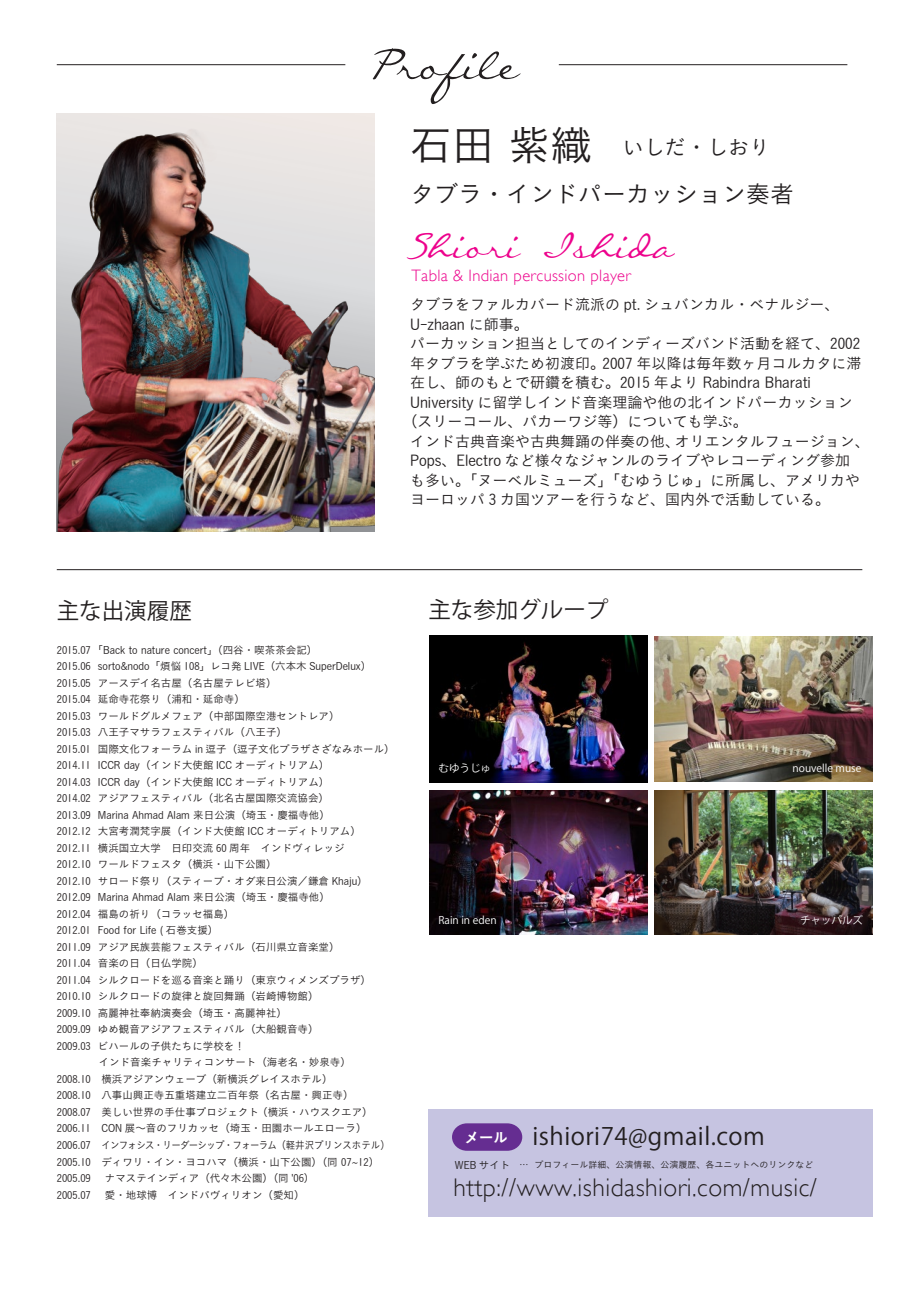
<style>
.page{position:relative;width:919px;height:1289px;background:#fff}
.page>*{position:absolute;margin:0;border:0;box-sizing:border-box;transform-origin:0 0}
.t1{font:60px "Callie Hand";color:#231f20}
.t2{font:49.5px "Callie Hand";color:#ed028c}
.t3{font:300 25.5px "Gill Sans";letter-spacing:.02em;color:#231f20}
.t4{font:24px "Koz Go Pr 6 N";letter-spacing:.02em;color:#231f20}
.t5{font:24px "Koburina Go Std N W3";color:#231f20}
.t6{font:22.5px "Koz Go Pr 6 N";color:#231f20}
.t7{font:21px "Koburina Go Std N W3";color:#231f20}
.t8{font:300 16.5px "Gill Sans";letter-spacing:.02em;color:#ed028c}
.t9{font:15px "Koburina Go Std N W3";color:#231f20}
.t10{font:10.5px/16.5px "Koburina Go Std N W3";color:#231f20}
.t11{font:10.5px "Koz Go Pr 6 N";color:#fff}
.t12{font:9px "Koburina Go Std N W3";color:#231f20}
.s1{font-size:42px}
.s2{font-family:"Koburina Go Std N W6";font-size:15px;color:#fff}
.s3{font-size:10.5px}
</style>
<div class="page">
<div style="left:428px;top:1108px;width:444px;height:108px;background:#c6c4e1"></div>
<img style="left:654px;top:790px;width:218px;height:144px">
<img style="left:57px;top:114px;width:317px;height:418px">
<hr style="left:57px;top:64px;width:288px;height:1px;background:#231f20">
<hr style="left:57px;top:569px;width:805px;height:1px;background:#231f20">
<hr style="left:558px;top:64px;width:289px;height:1px;background:#231f20">
<img style="left:654px;top:636px;width:218px;height:145px">
<img style="left:429px;top:635px;width:218px;height:148px">
<img style="left:429px;top:790px;width:218px;height:144px">
<svg style="left:452px;top:1123px;width:70px;height:27px;background:#6e3b98"></svg>
<h1 class="t1" style="left:366px;top:43px;width:155px">Profile</h1>
<h3 class="t7" style="left:410px;top:131px;width:361px"><span class="s1">石田 紫織</span> いしだ・しおり</h3>
<h3 class="t5" style="left:410px;top:176px;width:385px">タブラ・インドパーカッション奏者</h3>
<h2 class="t2" style="left:401px;top:228px;width:274px">Shiori Ishida</h2>
<h3 class="t8" style="left:411px;top:266px;width:221px">Tabla &amp; Indian percussion player</h3>
<h3 class="t9" style="left:410px;top:293px;width:431px">タブラをファルカバード流派の pt. シュバンカル・ベナルジー、</h3>
<h3 class="t9" style="left:410px;top:313px;width:120px">U-zhaan に師事。</h3>
<h3 class="t9" style="left:410px;top:332px;width:451px">パーカッション担当としてのインディーズバンド活動を経て、2002</h3>
<h3 class="t9" style="left:410px;top:352px;width:453px">年タブラを学ぶため初渡印。2007 年以降は毎年数ヶ月コルカタに滞</h3>
<h3 class="t9" style="left:410px;top:371px;width:402px">在し、師のもとで研鑽を積む。2015 年より Rabindra Bharati</h3>
<h3 class="t9" style="left:410px;top:391px;width:444px">University に留学しインド音楽理論や他の北インドパーカッション</h3>
<h3 class="t9" style="left:402px;top:410px;width:346px">（スリーコール、パカーワジ等）についても学ぶ。</h3>
<h3 class="t9" style="left:410px;top:430px;width:461px">インド古典音楽や古典舞踊の伴奏の他、オリエンタルフュージョン、</h3>
<h3 class="t9" style="left:410px;top:449px;width:441px">Pops、Electro など様々なジャンルのライブやレコーディング参加</h3>
<h3 class="t9" style="left:410px;top:469px;width:451px">も多い。「ヌーベルミューズ」「むゆうじゅ」に所属し、アメリカや</h3>
<h3 class="t9" style="left:410px;top:488px;width:421px">ヨーロッパ 3 カ国ツアーを行うなど、国内外で活動している。</h3>
<h3 class="t6" style="left:57px;top:598px;width:136px">主な出演履歴</h3>
<h3 class="t6" style="left:428px;top:597px;width:181px">主な参加グループ</h3>
<p class="t10" style="left:57px;top:641px;width:339px">2015.07 「Back to nature concert」（四谷・喫茶茶会記）<br>2015.06 sorto&amp;nodo「煩悩 108」レコ発 LIVE（六本木 SuperDelux）2015.05 アースデイ名古屋（名古屋テレビ塔）<br>2015.04 延命寺花祭り（浦和・延命寺）<br>2015.03 ワールドグルメフェア（中部国際空港セントレア）<br>2015.03 八王子マサラフェスティバル（八王子）<br>2015.01 国際文化フォーラム in 逗子（逗子文化プラザさざなみホール）2014.11 ICCR day（インド大使館 ICC オーディトリアム）<br>2014.03 ICCR day（インド大使館 ICC オーディトリアム）<br>2014.02 アジアフェスティバル（北名古屋国際交流協会）<br>2013.09 Marina Ahmad Alam 来日公演（埼玉・慶福寺他）<br>2012.12 大宮考潤梵字展（インド大使館 ICC オーディトリアム）2012.11 横浜国立大学　日印交流 60 周年　インドヴィレッジ<br>2012.10 ワールドフェスタ（横浜・山下公園）<br>2012.10 サロード祭り（スティーブ・オダ来日公演／鎌倉 Khaju）2012.09 Marina Ahmad Alam 来日公演（埼玉・慶福寺他）<br>2012.04 福島の祈り（コラッセ福島）<br>2012.01 Food for Life ( 石巻支援）<br>2011.09 アジア民族芸能フェスティバル（石川県立音楽堂）<br>2011.04 音楽の日（日仏学院）<br>2011.04 シルクロードを巡る音楽と踊り（東京ウィメンズプラザ）2010.10 シルクロードの旋律と旋回舞踊（岩崎博物館）<br>2009.10 高麗神社奉納演奏会（埼玉・高麗神社）<br>2009.09 ゆめ観音アジアフェスティバル（大船観音寺）<br>2009.03 ビハールの子供たちに学校を！<br>　　　 インド音楽チャリティコンサート（海老名・妙泉寺）<br>2008.10 横浜アジアンウェーブ（新横浜グレイスホテル）<br>2008.10 八事山興正寺五重塔建立二百年祭（名古屋・興正寺）<br>2008.07 美しい世界の手仕事プロジェクト （横浜・ハウスクエア）2006.11　CON 展～音のフリカッセ（埼玉・田園ホールエローラ）2006.07 インフォシス・リーダーシップ・フォーラム（軽井沢プリンスホテル）2005.10　ディワリ・イン・ヨコハマ（横浜・山下公園）（同 07~12）2005.09　 ナマステインディア（代々木公園）（同 '06）<br>2005.07 　愛・地球博　インドパヴィリオン（愛知）</p>
<p class="t11" style="left:438px;top:762px;width:54px">むゆうじゅ</p>
<p class="t11" style="left:792px;top:762px;width:70px">nouvelle muse</p>
<p class="t11" style="left:800px;top:914px;width:64px">チャッパルズ</p>
<p class="t11" style="left:438px;top:914px;width:60px">Rain in eden</p>
<h3 class="t4" style="left:464px;top:1123px;width:302px"><span class="s2">メール</span> ishiori74@gmail.com</h3>
<p class="t12" style="left:455px;top:1157px;width:360px"><span class="s3">WEB サイト</span>　… プロフィール詳細、公演情報、公演履歴、各ユニットへのリンクなど</p>
<h3 class="t3" style="left:453px;top:1172px;width:365px">http://www.ishidashiori.com/music/</h3>
</div>
